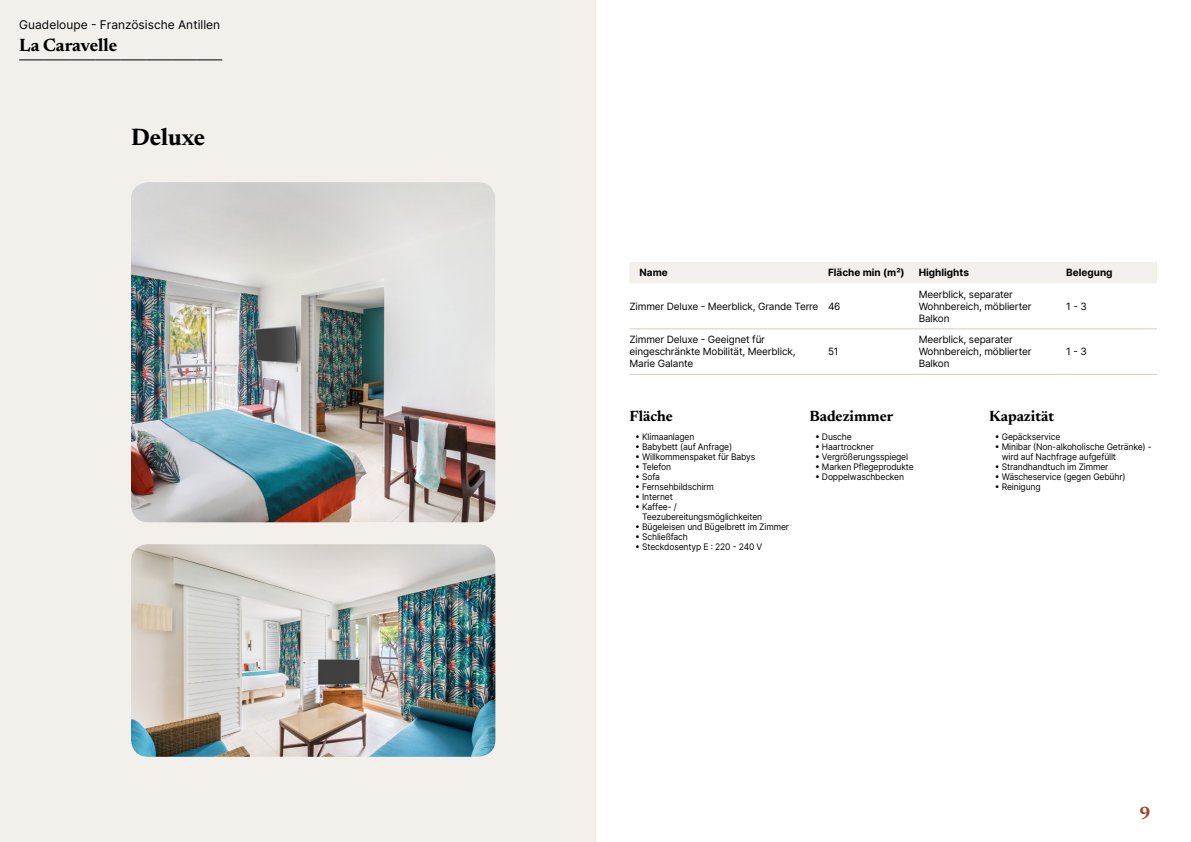
<style>
.page{position:relative;width:1191px;height:842px;background:#fff}
.page>*{position:absolute;margin:0;border:0;box-sizing:border-box;transform-origin:0 0}
.t1{font:700 24px "Newsreader 24 pt";color:#000}
.t2{font:700 18px "Newsreader 24 pt";color:#000}
.t3{font:700 18px "Newsreader 24 pt";color:#9d432c}
.t4{font:700 15px "Newsreader 24 pt";color:#000}
.t5{font:12px "Inter";color:#000}
.t6{font:10px/12px "Inter";letter-spacing:-.015em;color:#000}
.t7{font:700 10px "Inter";color:#000}
.t8{font:9px/10px "Inter";letter-spacing:-.015em;color:#000;scale:.95 1}
</style>
<div class="page">
<div style="left:0;top:0;width:595px;height:842px;background:#f3f0ec"></div>
<img style="left:131px;top:182px;width:364px;height:340px">
<img style="left:131px;top:544px;width:364px;height:213px">
<svg style="left:20px;top:60px;width:202px;height:1px"></svg>
<div style="left:630px;top:262px;width:527px;height:21px;background:#f3f0ec"></div>
<hr style="left:629px;top:328px;width:199px;height:1px;background:#d7cdc1">
<hr style="left:828px;top:328px;width:90px;height:1px;background:#d7cdc1">
<hr style="left:918px;top:328px;width:148px;height:1px;background:#d7cdc1">
<hr style="left:1066px;top:328px;width:91px;height:1px;background:#d7cdc1">
<hr style="left:629px;top:374px;width:199px;height:1px;background:#d7cdc1">
<hr style="left:828px;top:374px;width:90px;height:1px;background:#d7cdc1">
<hr style="left:918px;top:374px;width:148px;height:1px;background:#d7cdc1">
<hr style="left:1066px;top:374px;width:91px;height:1px;background:#d7cdc1">
<h3 class="t5" style="left:19px;top:15px;width:202px">Guadeloupe - Französische Antillen</h3>
<h2 class="t2" style="left:19px;top:32px;width:100px">La Caravelle</h2>
<h1 class="t1" style="left:131px;top:120px;width:76px">Deluxe</h1>
<p class="t7" style="left:639px;top:265px;width:30px">Name</p>
<p class="t7" style="left:828px;top:265px;width:78px">Fläche min (m²)</p>
<p class="t7" style="left:918px;top:265px;width:52px">Highlights</p>
<p class="t7" style="left:1066px;top:265px;width:48px">Belegung</p>
<p class="t6" style="left:629px;top:300px;width:212px">Zimmer Deluxe - Meerblick, Grande Terre 46</p>
<p class="t6" style="left:918px;top:288px;width:114px">Meerblick, separater<br>Wohnbereich, möblierter<br>Balkon</p>
<p class="t6" style="left:1066px;top:300px;width:22px">1 - 3</p>
<p class="t6" style="left:629px;top:333px;width:168px">Zimmer Deluxe - Geeignet für eingeschränkte Mobilität, Meerblick,<br>Marie Galante</p>
<p class="t6" style="left:828px;top:345px;width:12px">51</p>
<p class="t6" style="left:918px;top:333px;width:114px">Meerblick, separater<br>Wohnbereich, möblierter<br>Balkon</p>
<p class="t6" style="left:1066px;top:345px;width:22px">1 - 3</p>
<h3 class="t4" style="left:629px;top:405px;width:45px">Fläche</h3>
<p class="t8" style="left:635px;top:431px;width:64px">• Klimaanlagen</p>
<p class="t8" style="left:635px;top:441px;width:104px">• Babybett (auf Anfrage)</p>
<p class="t8" style="left:635px;top:451px;width:128px">• Willkommenspaket für Babys</p>
<p class="t8" style="left:635px;top:461px;width:39px">• Telefon</p>
<p class="t8" style="left:635px;top:471px;width:28px">• Sofa</p>
<p class="t8" style="left:635px;top:481px;width:84px">• Fernsehbildschirm</p>
<p class="t8" style="left:635px;top:491px;width:41px">• Internet</p>
<p class="t8" style="left:642px;top:501px;width:128px;text-indent:-7px">• Kaffee- /<br>Teezubereitungsmöglichkeiten</p>
<p class="t8" style="left:635px;top:521px;width:163px">• Bügeleisen und Bügelbrett im Zimmer</p>
<p class="t8" style="left:635px;top:531px;width:57px">• Schließfach</p>
<p class="t8" style="left:635px;top:541px;width:135px">• Steckdosentyp E : 220 - 240 V</p>
<h3 class="t4" style="left:809px;top:405px;width:86px">Badezimmer</h3>
<p class="t8" style="left:815px;top:431px;width:40px">• Dusche</p>
<p class="t8" style="left:815px;top:441px;width:63px">• Haartrockner</p>
<p class="t8" style="left:815px;top:451px;width:100px">• Vergrößerungsspiegel</p>
<p class="t8" style="left:815px;top:461px;width:106px">• Marken Pflegeprodukte</p>
<p class="t8" style="left:815px;top:471px;width:95px">• Doppelwaschbecken</p>
<h3 class="t4" style="left:989px;top:405px;width:66px">Kapazität</h3>
<p class="t8" style="left:994px;top:431px;width:70px">• Gepäckservice</p>
<p class="t8" style="left:1001px;top:441px;width:159px;text-indent:-7px">• Minibar (Non-alkoholische Getränke) - wird auf Nachfrage aufgefüllt</p>
<p class="t8" style="left:994px;top:461px;width:121px">• Strandhandtuch im Zimmer</p>
<p class="t8" style="left:994px;top:471px;width:139px">• Wäscheservice (gegen Gebühr)</p>
<p class="t8" style="left:994px;top:481px;width:50px">• Reinigung</p>
<h2 class="t3" style="left:1139px;top:800px;width:13px">9</h2>
</div>
